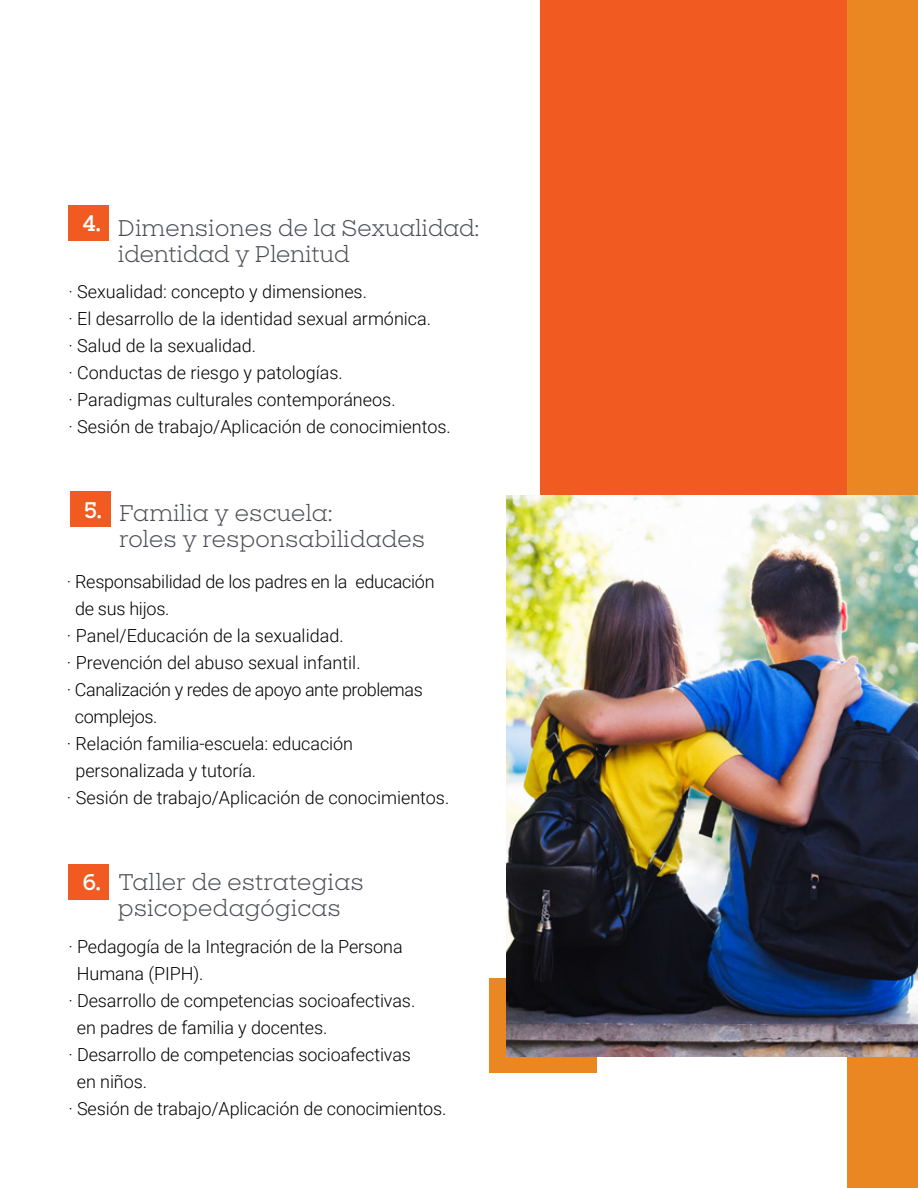
<style>
.page{position:relative;width:918px;height:1188px;background:#fff}
.page>*{position:absolute;margin:0;border:0;box-sizing:border-box;transform-origin:0 0}
.t1{font:600 21.75px "Sharp Slab";color:#fff}
.t2{font:21.6px/26px "Sharp Slab";letter-spacing:-.02em;color:#4b4d56}
.t3{font:300 18px/27px "Roboto";letter-spacing:-.005em;color:#000}
.s1{font-weight:600;font-size:21.75px;color:#fff}
</style>
<div class="page">
<div style="left:489px;top:978px;width:107px;height:94px;background:#eb8723"></div>
<div style="left:540px;top:0;width:316px;height:514px;background:#f15b22"></div>
<div style="left:848px;top:0;width:70px;height:1188px;background:#eb8723"></div>
<div style="left:68px;top:205px;width:41px;height:36px;background:#f15b22"></div>
<div style="left:70px;top:491px;width:41px;height:35px;background:#f15b22"></div>
<div style="left:68px;top:865px;width:41px;height:35px;background:#f15b22"></div>
<img style="left:506px;top:495px;width:412px;height:562px">
<p class="t1" style="left:83px;top:207px;width:20px">4.</p>
<p class="t2" style="left:118px;top:214px;width:363px">Dimensiones de la Sexualidad: identidad y Plenitud</p>
<p class="t3" style="left:68px;top:278px;width:384px">· Sexualidad: concepto y dimensiones.<br>· El desarrollo de la identidad sexual armónica.<br>· Salud de la sexualidad.<br>· Conductas de riesgo y patologías.<br>· Paradigmas culturales contemporáneos.<br>· Sesión de trabajo/Aplicación de conocimientos.</p>
<p class="t1" style="left:84px;top:494px;width:19px">5.</p>
<p class="t2" style="left:119px;top:500px;width:307px">Familia y escuela:<br>roles y responsabilidades</p>
<p class="t3" style="left:67px;top:568px;width:369px">· Responsabilidad de los padres en la educación</p>
<p class="t3" style="left:75px;top:595px;width:96px">de sus hijos.</p>
<p class="t3" style="left:67px;top:622px;width:278px">· Panel/Educación de la sexualidad.</p>
<p class="t3" style="left:67px;top:649px;width:295px">· Prevención del abuso sexual infantil.</p>
<p class="t3" style="left:67px;top:676px;width:357px">· Canalización y redes de apoyo ante problemas</p>
<p class="t3" style="left:75px;top:703px;width:84px">complejos.</p>
<p class="t3" style="left:67px;top:730px;width:288px">· Relación familia-escuela: educación</p>
<p class="t3" style="left:75px;top:757px;width:182px">personalizada y tutoría.</p>
<p class="t3" style="left:67px;top:784px;width:384px">· Sesión de trabajo/Aplicación de conocimientos.</p>
<p class="t2" style="left:83px;top:869px;width:283px;text-align:center"><span class="s1">6.</span> Taller de estrategias psicopedagógicas</p>
<p class="t3" style="left:68px;top:932px;width:336px">· Pedagogía de la Integración de la Persona</p>
<p class="t3" style="left:77px;top:959px;width:128px">Humana (PIPH).</p>
<p class="t3" style="left:68px;top:986px;width:348px">· Desarrollo de competencias socioafectivas.</p>
<p class="t3" style="left:77px;top:1013px;width:252px">en padres de familia y docentes.</p>
<p class="t3" style="left:68px;top:1040px;width:344px">· Desarrollo de competencias socioafectivas</p>
<p class="t3" style="left:77px;top:1067px;width:72px">en niños.</p>
<p class="t3" style="left:68px;top:1094px;width:380px">· Sesión de trabajo/Aplicación de conocimientos.</p>
</div>
